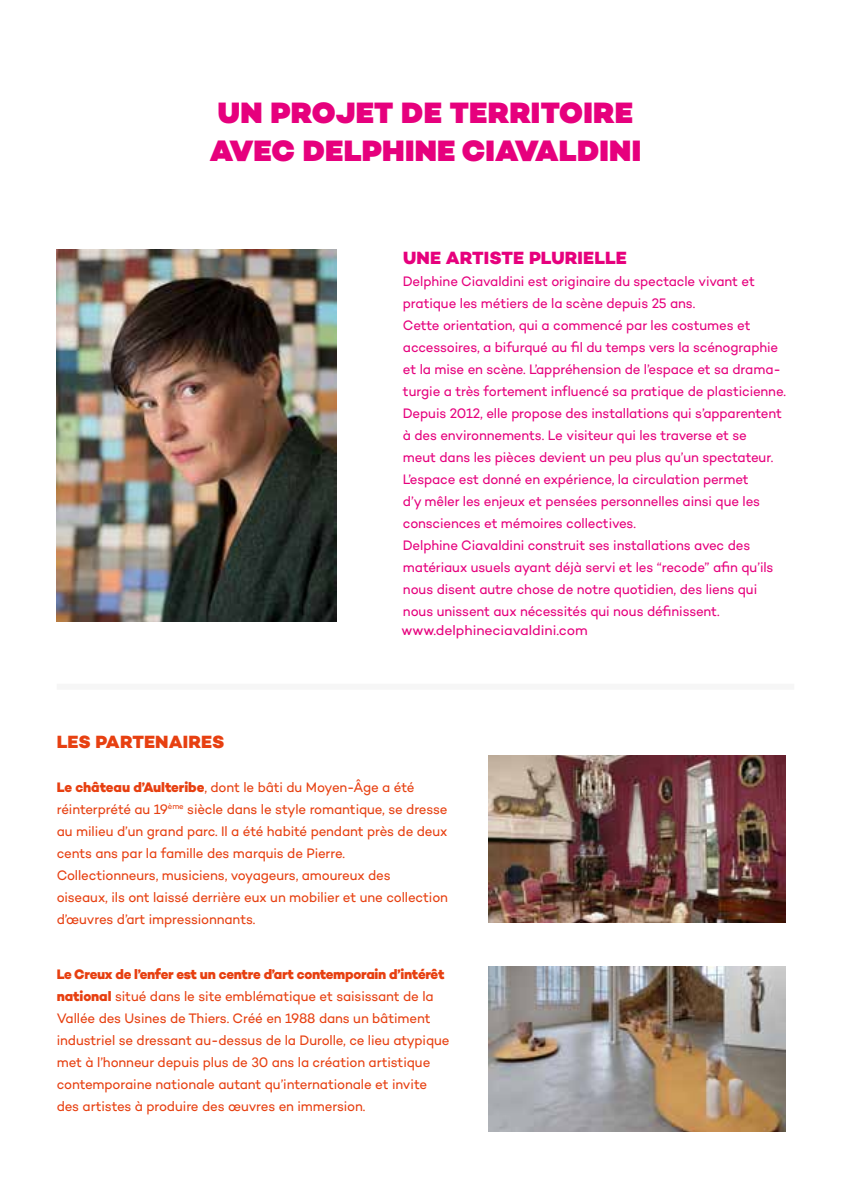
<style>
.page{position:relative;width:851px;height:1191px;background:#fff}
.page>*{position:absolute;margin:0;border:0;box-sizing:border-box;transform-origin:0 0}
.t1{font:900 30px/37.6px "Campton";letter-spacing:.01em;color:#e6007d}
.t2{font:800 18px "Campton";letter-spacing:.01em;color:#e6007d}
.t3{font:800 18px "Campton";letter-spacing:.01em;color:#e74011}
.t4{font:14px/22px "Campton";letter-spacing:-.01em;color:#e6007d;scale:.95 1}
.t5{font:14px/22px "Campton";letter-spacing:-.01em;color:#e74011;scale:.95 1}
.t6{font:14px "Campton";letter-spacing:-.01em;color:#e6007d}
.s1{font-weight:800}
</style>
<div class="page">
<img style="left:488px;top:755px;width:297px;height:167px">
<img style="left:488px;top:966px;width:297px;height:165px">
<img style="left:57px;top:249px;width:279px;height:372px">
<div style="left:57px;top:683px;width:737px;height:6px;background:#f6f6f6"></div>
<h1 class="t1" style="left:210px;top:94px;width:432px">UN PROJET DE TERRITOIRE<br>AVEC DELPHINE CIAVALDINI</h1>
<p class="t2" style="left:403px;top:246px;width:225px">UNE ARTISTE PLURIELLE</p>
<p class="t4" style="left:403px;top:270px;width:404px">Delphine Ciavaldini est originaire du spectacle vivant et pratique les métiers de la scène depuis 25 ans.<br>Cette orientation, qui a commencé par les costumes et accessoires, a bifurqué au fil du temps vers la scénographie et la mise en scène. L’appréhension de l’espace et sa drama&shy;turgie a très fortement influencé sa pratique de plasticienne.<br>Depuis 2012, elle propose des installations qui s’apparentent à des environnements. Le visiteur qui les traverse et se<br>meut dans les pièces devient un peu plus qu’un spectateur.<br>L’espace est donné en expérience, la circulation permet<br>d’y mêler les enjeux et pensées personnelles ainsi que les consciences et mémoires collectives.<br>Delphine Ciavaldini construit ses installations avec des matériaux usuels ayant déjà servi et les “recode” afin qu’ils nous disent autre chose de notre quotidien, des liens qui nous unissent aux nécessités qui nous définissent.</p>
<p class="t6" style="left:401px;top:621px;width:188px">www.delphineciavaldini.com</p>
<p class="t3" style="left:57px;top:730px;width:169px">LES PARTENAIRES</p>
<p class="t5" style="left:57px;top:775px;width:413px"><span class="s1">Le château d’Aulteribe</span>, dont le bâti du Moyen-Âge a été réinterprété au 19<sup>ème</sup> siècle dans le style romantique, se dresse au milieu d’un grand parc. Il a été habité pendant près de deux cents ans par la famille des marquis de Pierre.<br>Collectionneurs, musiciens, voyageurs, amoureux des<br>oiseaux, ils ont laissé derrière eux un mobilier et une collection d’œuvres d’art impressionnants.</p>
<p class="t5" style="left:57px;top:963px;width:415px"><span class="s1">Le Creux de l’enfer est un centre d’art contemporain d’intérêt national</span> situé dans le site emblématique et saisissant de la Vallée des Usines de Thiers. Créé en 1988 dans un bâtiment industriel se dressant au-dessus de la Durolle, ce lieu atypique met à l’honneur depuis plus de 30 ans la création artistique contemporaine nationale autant qu’internationale et invite des artistes à produire des œuvres en immersion.</p>
</div>
